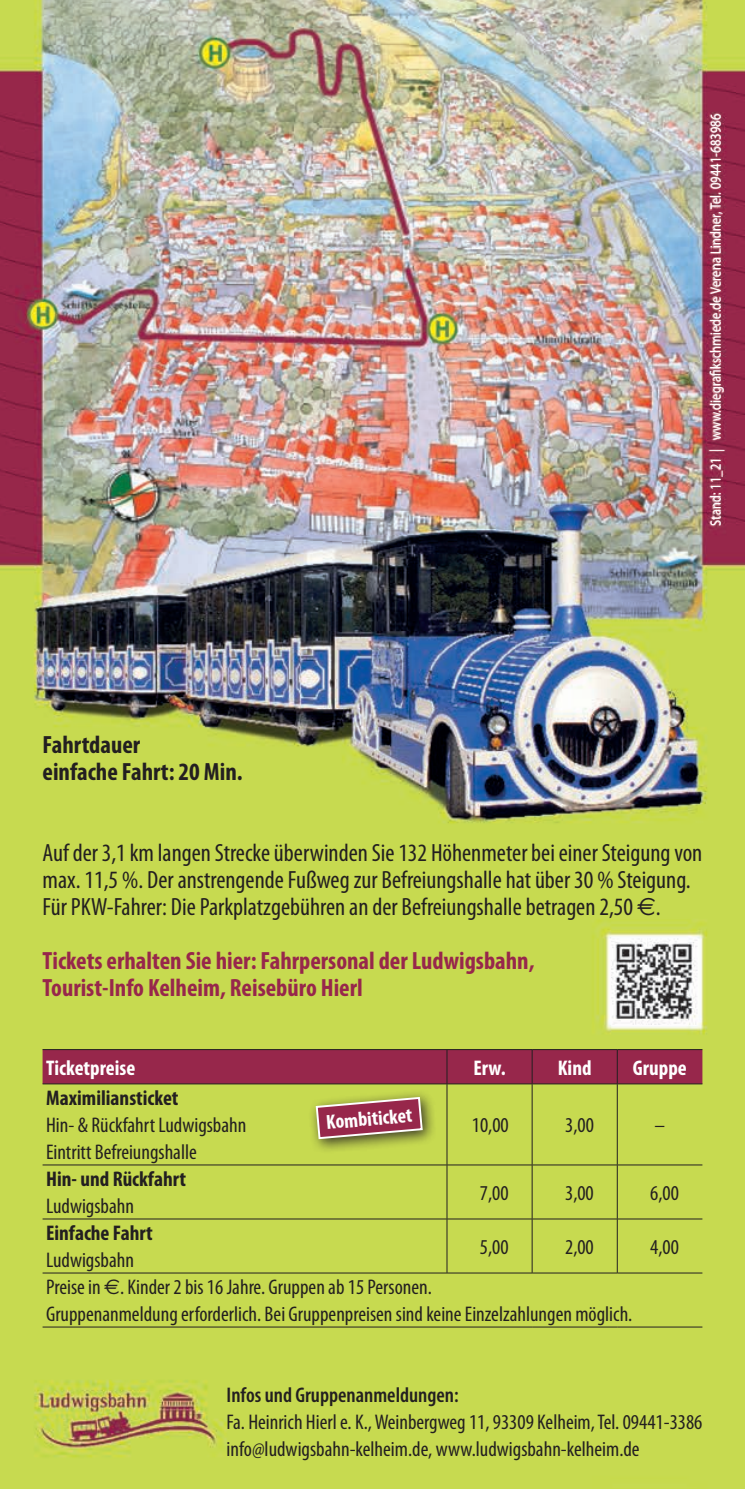
<style>
.page{position:relative;width:745px;height:1489px;background:#fff}
.page>*{position:absolute;margin:0;border:0;box-sizing:border-box;transform-origin:0 0}
.t1{font:condensed 25px/27px "Myriad Pro";color:#231f20}
.t2{font:700 condensed 25px/27px "Myriad Pro";color:#97274b}
.t3{font:700 condensed 25px/27px "Myriad Pro";color:#231f20}
.t4{font:condensed 21.25px/27px "Myriad Pro";color:#231f20}
.t5{font:700 condensed 21.25px "Myriad Pro";color:#231f20}
.t6{font:600 condensed 21.25px "Myriad Pro";color:#231f20}
.t7{font:700 condensed 21.25px "Myriad Pro";color:#fff}
.t8{font:700 condensed 20.5px "Myriad Pro";color:#fff}
.t9{font:15px "Myriad Pro";letter-spacing:.01em;color:#fff;scale:.83 1}
.s1{font-family:"Euro Sans";font-stretch:normal}
</style>
<div class="page">
<img style="left:0;top:0;width:744px;height:1488px">
<div style="left:43px;top:1050px;width:659px;height:33px;background:#97274b"></div>
<hr style="left:446px;top:1049px;width:85px;height:1px;background:#231f20">
<hr style="left:531px;top:1049px;width:86px;height:1px;background:#231f20">
<hr style="left:531px;top:1049px;width:1px;height:34px;background:#231f20">
<hr style="left:617px;top:1049px;width:85px;height:1px;background:#231f20">
<hr style="left:616px;top:1049px;width:1px;height:34px;background:#231f20">
<hr style="left:446px;top:1083px;width:85px;height:1px;background:#231f20">
<hr style="left:531px;top:1083px;width:86px;height:1px;background:#231f20">
<hr style="left:531px;top:1084px;width:1px;height:80px;background:#231f20">
<hr style="left:617px;top:1083px;width:85px;height:1px;background:#231f20">
<hr style="left:616px;top:1084px;width:1px;height:80px;background:#231f20">
<hr style="left:446px;top:1164px;width:85px;height:1px;background:#231f20">
<hr style="left:446px;top:1165px;width:1px;height:53px;background:#231f20">
<hr style="left:531px;top:1164px;width:86px;height:1px;background:#231f20">
<hr style="left:531px;top:1165px;width:1px;height:53px;background:#231f20">
<hr style="left:617px;top:1164px;width:85px;height:1px;background:#231f20">
<hr style="left:616px;top:1165px;width:1px;height:53px;background:#231f20">
<hr style="left:43px;top:1218px;width:403px;height:1px;background:#231f20">
<hr style="left:446px;top:1218px;width:85px;height:1px;background:#231f20">
<hr style="left:446px;top:1219px;width:1px;height:53px;background:#231f20">
<hr style="left:531px;top:1218px;width:86px;height:1px;background:#231f20">
<hr style="left:531px;top:1219px;width:1px;height:53px;background:#231f20">
<hr style="left:617px;top:1218px;width:85px;height:1px;background:#231f20">
<hr style="left:616px;top:1219px;width:1px;height:53px;background:#231f20">
<hr style="left:43px;top:1272px;width:403px;height:1px;background:#231f20">
<hr style="left:446px;top:1272px;width:85px;height:1px;background:#231f20">
<hr style="left:531px;top:1272px;width:86px;height:1px;background:#231f20">
<hr style="left:617px;top:1272px;width:85px;height:1px;background:#231f20">
<hr style="left:43px;top:1326px;width:403px;height:1px;background:#231f20">
<hr style="left:446px;top:1326px;width:85px;height:1px;background:#231f20">
<hr style="left:531px;top:1326px;width:86px;height:1px;background:#231f20">
<hr style="left:617px;top:1326px;width:85px;height:1px;background:#231f20">
<hr style="left:43px;top:1083px;width:403px;height:1px;background:#231f20">
<hr style="left:446px;top:1084px;width:1px;height:80px;background:#231f20">
<hr style="left:43px;top:1164px;width:403px;height:1px;background:#231f20">
<hr style="left:43px;top:1049px;width:403px;height:1px;background:#231f20">
<hr style="left:446px;top:1049px;width:1px;height:34px;background:#231f20">
<div style="left:308px;top:1088px;width:129px;height:65px;background:#231f20;opacity:.85"></div>
<svg style="left:314px;top:1095px;width:109px;height:45px;background:#a3645b"></svg>
<p class="t9" style="left:706px;top:526px;width:498px;rotate:-90deg">Stand: 11_21 | www.diegrafikschmiede.de Verena Lindner, Tel. 09441-683986</p>
<p class="t3" style="left:43px;top:731px;width:201px">Fahrtdauer<br>einfache Fahrt: 20 Min.</p>
<p class="t1" style="left:43px;top:839px;width:661px">Auf der 3,1 km langen Strecke überwinden Sie 132 Höhenmeter bei einer Steigung von max. 11,5 %. Der anstrengende Fußweg zur Befreiungshalle hat über 30 % Steigung.<br>Für PKW-Fahrer: Die Parkplatzgebühren an der Befreiungshalle betragen 2,50 <span class="s1">e</span>.</p>
<p class="t2" style="left:43px;top:947px;width:493px">Tickets erhalten Sie hier: Fahrpersonal der Ludwigsbahn,<br>Tourist-Info Kelheim, Reisebüro Hierl</p>
<p class="t7" style="left:46px;top:1054px;width:91px">Ticketpreise</p>
<p class="t7" style="left:473px;top:1054px;width:34px">Erw.</p>
<p class="t7" style="left:557px;top:1054px;width:35px">Kind</p>
<p class="t7" style="left:632px;top:1054px;width:55px">Gruppe</p>
<p class="t5" style="left:46px;top:1084px;width:134px">Maximiliansticket</p>
<p class="t4" style="left:46px;top:1110px;width:202px">Hin- &amp; Rückfahrt Ludwigsbahn<br>Eintritt Befreiungshalle</p>
<p class="t4" style="left:471px;top:1111px;width:38px">10,00</p>
<p class="t4" style="left:564px;top:1111px;width:30px">3,00</p>
<p class="t4" style="left:654px;top:1111px;width:12px">–</p>
<p class="t5" style="left:46px;top:1165px;width:141px">Hin- und Rückfahrt</p>
<p class="t4" style="left:46px;top:1191px;width:89px">Ludwigsbahn</p>
<p class="t8" style="left:325px;top:1109px;width:88px;rotate:-5deg">Kombiticket</p>
<p class="t4" style="left:479px;top:1179px;width:30px">7,00</p>
<p class="t4" style="left:564px;top:1179px;width:30px">3,00</p>
<p class="t4" style="left:649px;top:1179px;width:30px">6,00</p>
<p class="t5" style="left:46px;top:1219px;width:108px">Einfache Fahrt</p>
<p class="t4" style="left:46px;top:1245px;width:89px">Ludwigsbahn</p>
<p class="t4" style="left:479px;top:1233px;width:30px">5,00</p>
<p class="t4" style="left:564px;top:1233px;width:30px">2,00</p>
<p class="t4" style="left:649px;top:1233px;width:30px">4,00</p>
<p class="t4" style="left:46px;top:1272px;width:587px">Preise in <span class="s1">e</span>. Kinder 2 bis 16 Jahre. Gruppen ab 15 Personen.<br>Gruppenanmeldung erforderlich. Bei Gruppenpreisen sind keine Einzelzahlungen möglich.</p>
<p class="t6" style="left:226px;top:1382px;width:233px">Infos und Gruppenanmeldungen:</p>
<p class="t4" style="left:226px;top:1407px;width:477px">Fa. Heinrich Hierl e. K., Weinbergweg 11, 93309 Kelheim, Tel. 09441-3386 info@ludwigsbahn-kelheim.de, www.ludwigsbahn-kelheim.de</p>
</div>
